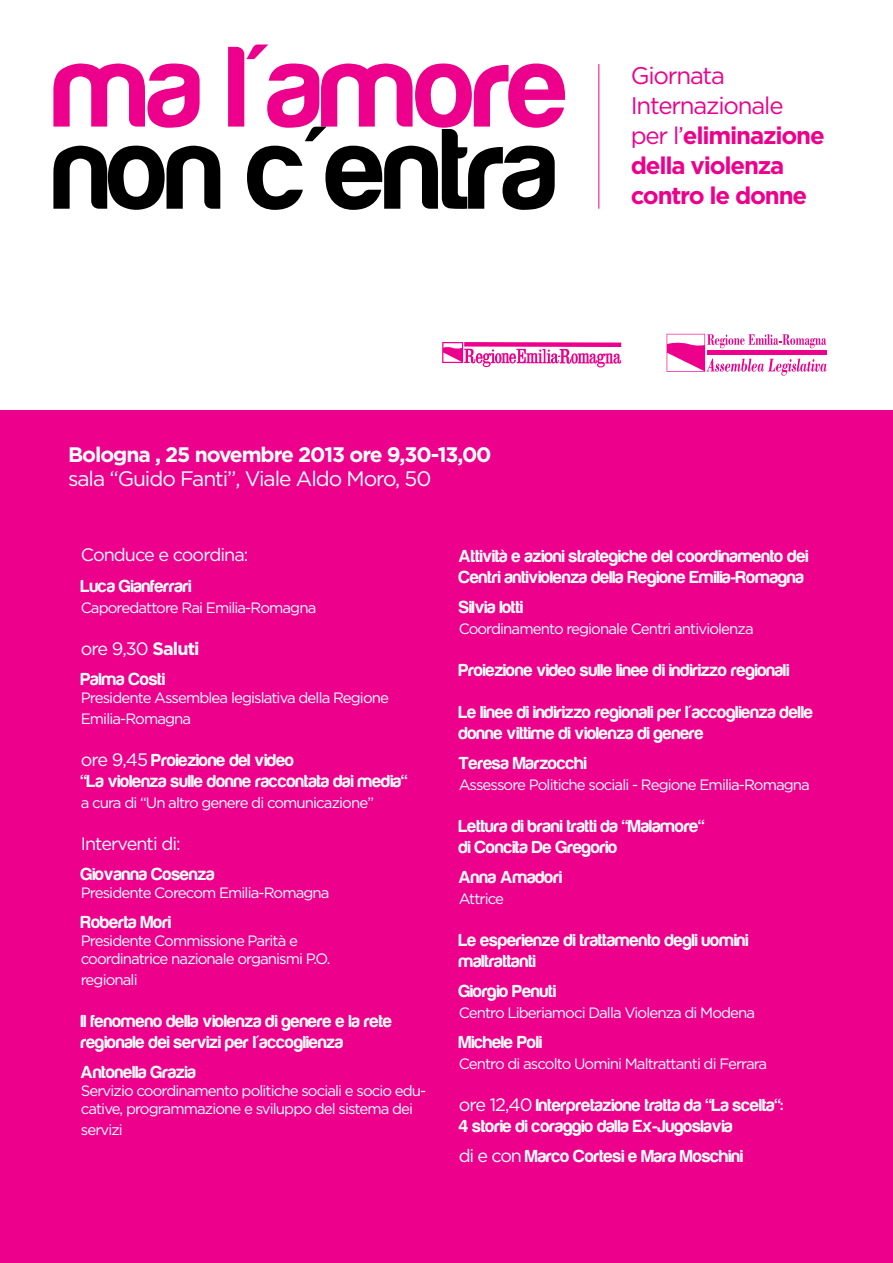
<style>
.page{position:relative;width:893px;height:1263px;background:#fff}
.page>*{position:absolute;margin:0;border:0;box-sizing:border-box;transform-origin:0 0}
.t1{font:118.65px "Harabara";letter-spacing:-.005em;color:#000}
.t2{font:118.65px "Harabara";letter-spacing:-.005em;color:#ec008c}
.t3{font:700 24px/30px "Gotham";letter-spacing:-.05em;color:#ec008c}
.t4{font:700 21px "Gotham";letter-spacing:-.05em;color:#fff}
.t5{font:21px "Gotham";letter-spacing:-.05em;color:#fff}
.t6{font:18px/21px "Harabara";letter-spacing:.005em;color:#fff}
.t7{font:18px "Gotham";letter-spacing:-.05em;color:#fff}
.t8{font:15px/18px "Gotham";letter-spacing:-.06em;color:#fff}
.s1{font-weight:400}
.s2{font-weight:700}
.s3{font-family:"Gotham"}
</style>
<div class="page">
<svg style="left:442px;top:342px;width:179px;height:26px"></svg>
<svg style="left:667px;top:334px;width:160px;height:42px"></svg>
<hr style="left:598px;top:64px;width:1px;height:145px;background:#ec008c">
<div style="left:0;top:410px;width:893px;height:853px;background:#ec008c"></div>
<h1 class="t2" style="left:53px;top:25px;width:516px">ma l'amore</h1>
<h1 class="t1" style="left:53px;top:108px;width:505px">non c'entra</h1>
<h2 class="t3" style="left:631px;top:60px;width:195px"><span class="s1">Giornata<br>Internazionale per l’</span>eliminazione della violenza contro le donne</h2>
<p class="t4" style="left:68px;top:442px;width:425px">Bologna , 25 novembre 2013 ore 9,30-13,00</p>
<p class="t5" style="left:68px;top:467px;width:365px">sala “Guido Fanti”, Viale Aldo Moro, 50</p>
<p class="t7" style="left:81px;top:545px;width:169px">Conduce e coordina:</p>
<p class="t6" style="left:81px;top:575px;width:112px">Luca Gianferrari</p>
<p class="t8" style="left:81px;top:598px;width:237px">Caporedattore Rai Emilia-Romagna</p>
<p class="t7" style="left:81px;top:638px;width:120px">ore 9,30 <span class="s2">Saluti</span></p>
<p class="t6" style="left:81px;top:668px;width:86px">Palma Costi</p>
<p class="t8" style="left:81px;top:686px;width:310px;line-height:21px">Presidente Assemblea legislativa della Regione<br>Emilia-Romagna</p>
<p class="t6" style="left:81px;top:749px;width:328px"><span class="s3">ore 9,45</span> Proiezione del video<br>"La violenza sulle donne raccontata dai media"</p>
<p class="t8" style="left:81px;top:793px;width:295px">a cura di “Un altro genere di comunicazione”</p>
<p class="t7" style="left:81px;top:833px;width:102px">Interventi di:</p>
<p class="t6" style="left:81px;top:863px;width:135px">Giovanna Cosenza</p>
<p class="t8" style="left:81px;top:883px;width:250px">Presidente Corecom Emilia-Romagna</p>
<p class="t6" style="left:81px;top:911px;width:92px">Roberta Mori</p>
<p class="t8" style="left:81px;top:931px;width:251px">Presidente Commissione Parità e coordinatrice nazionale organismi P.O.</p>
<p class="t8" style="left:81px;top:970px;width:58px">regionali</p>
<p class="t6" style="left:81px;top:1010px;width:313px">Il fenomeno della violenza di genere e la rete regionale dei servizi per l'accoglienza</p>
<p class="t6" style="left:81px;top:1061px;width:116px">Antonella Grazia</p>
<p class="t8" style="left:81px;top:1081px;width:347px">Servizio coordinamento politiche sociali e socio edu&shy;cative, programmazione e sviluppo del sistema dei</p>
<p class="t8" style="left:81px;top:1120px;width:44px">servizi</p>
<p class="t6" style="left:459px;top:546px;width:351px">Attività e azioni strategiche del coordinamento dei<br>Centri antiviolenza della Regione Emilia-Romagna</p>
<p class="t6" style="left:459px;top:597px;width:66px">Silvia Iotti</p>
<p class="t8" style="left:459px;top:619px;width:297px">Coordinamento regionale Centri antiviolenza</p>
<p class="t6" style="left:459px;top:660px;width:332px">Proiezione video sulle linee di indirizzo regionali</p>
<p class="t6" style="left:459px;top:702px;width:356px">Le linee di indirizzo regionali per l'accoglienza delle donne vittime di violenza di genere</p>
<p class="t6" style="left:459px;top:753px;width:129px">Teresa Marzocchi</p>
<p class="t8" style="left:459px;top:775px;width:353px">Assessore Politiche sociali - Regione Emilia-Romagna</p>
<p class="t6" style="left:459px;top:816px;width:247px">Lettura di brani tratti da "Malamore" di Concita De Gregorio</p>
<p class="t6" style="left:459px;top:867px;width:105px">Anna Amadori</p>
<p class="t8" style="left:459px;top:889px;width:47px">Attrice</p>
<p class="t6" style="left:459px;top:930px;width:291px">Le esperienze di trattamento degli uomini maltrattanti</p>
<p class="t6" style="left:459px;top:981px;width:99px">Giorgio Penuti</p>
<p class="t8" style="left:459px;top:1003px;width:298px">Centro Liberiamoci Dalla Violenza di Modena</p>
<p class="t6" style="left:459px;top:1032px;width:85px">Michele Poli</p>
<p class="t8" style="left:459px;top:1054px;width:310px">Centro di ascolto Uomini Maltrattanti di Ferrara</p>
<p class="t6" style="left:459px;top:1095px;width:326px"><span class="s3">ore 12,40</span> Interpretazione tratta da "La scelta":<br>4 storie di coraggio dalla Ex-Jugoslavia</p>
<p class="t6" style="left:459px;top:1146px;width:286px"><span class="s3">di e con</span> Marco Cortesi e Mara Moschini</p>
</div>
